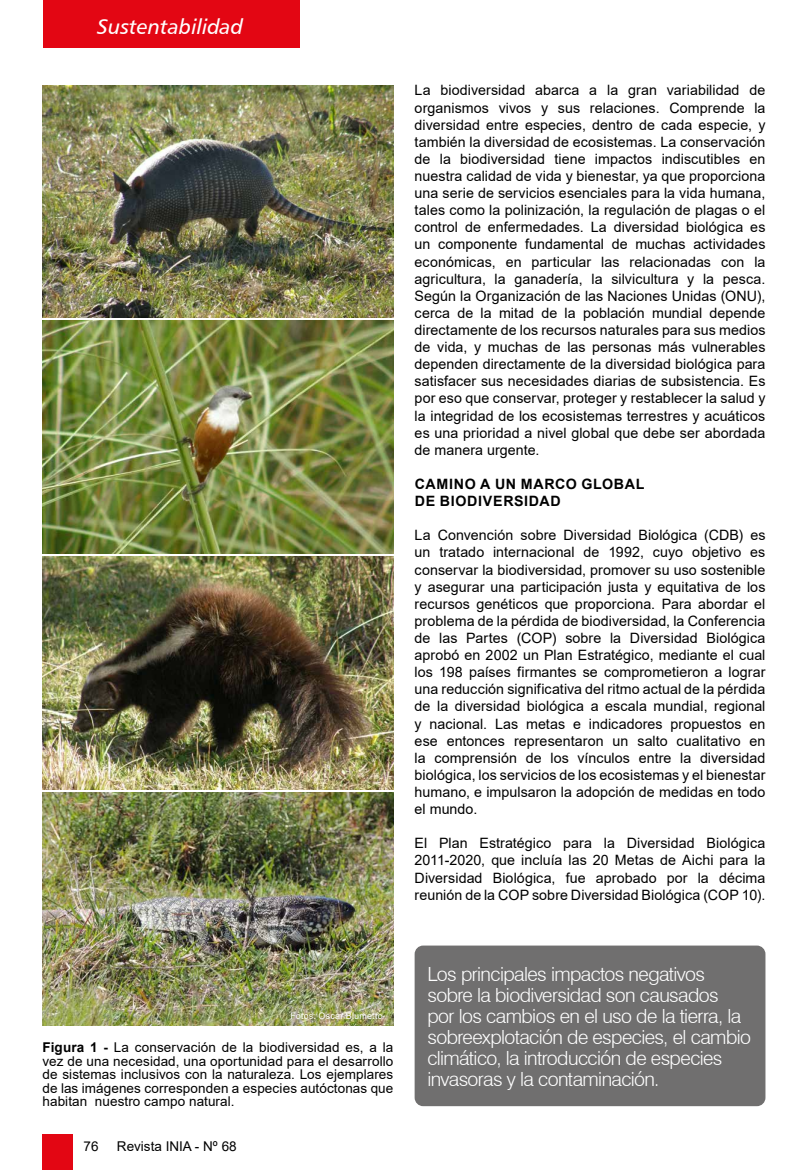
<style>
.page{position:relative;width:808px;height:1170px;background:#fff}
.page>*{position:absolute;margin:0;border:0;box-sizing:border-box;transform-origin:0 0}
.t1{font:21px "Humanist 777 BT Italic B";color:#fff}
.t2{font:300 19.5px/21px "Swiss 721 BT";letter-spacing:-.03em;color:#fff}
.t3{font:14.25px/17.1px "Arial";letter-spacing:.005em;color:#000;text-align:justify}
.t4{font:700 14.25px/17.1px "Arial";letter-spacing:.045em;color:#000}
.t5{font:13.5px/13.5px "Arial";letter-spacing:.005em;color:#000;text-align:justify}
.t6{font:9px "Arial";letter-spacing:.02em;color:#fff}
.s1{font-weight:700}
</style>
<div class="page">
<div style="left:43px;top:0;width:257px;height:47px;background:#e30613"></div>
<div style="left:43px;top:1134px;width:30px;height:35px;background:#e30613"></div>
<div style="left:415px;top:945px;width:350px;height:161px;background:#706f6f;border-radius:9px"></div>
<img style="left:43px;top:85px;width:350px;height:233px">
<img style="left:43px;top:556px;width:350px;height:233px">
<img style="left:43px;top:321px;width:350px;height:232px">
<img style="left:43px;top:792px;width:350px;height:233px">
<h1 class="t1" style="left:97px;top:13px;width:147px">Sustentabilidad</h1>
<p class="t3" style="left:415px;top:82px;width:352px">La biodiversidad abarca a la gran variabilidad de organismos vivos y sus relaciones. Comprende la diversidad entre especies, dentro de cada especie, y también la diversidad de ecosistemas. La conservación de la biodiversidad tiene impactos indiscutibles en nuestra calidad de vida y bienestar, ya que proporciona una serie de servicios esenciales para la vida humana, tales como la polinización, la regulación de plagas o el control de enfermedades. La diversidad biológica es un componente fundamental de muchas actividades económicas, en particular las relacionadas con la agricultura, la ganadería, la silvicultura y la pesca.<br>Según la Organización de las Naciones Unidas (ONU), cerca de la mitad de la población mundial depende directamente de los recursos naturales para sus medios de vida, y muchas de las personas más vulnerables dependen directamente de la diversidad biológica para satisfacer sus necesidades diarias de subsistencia. Es por eso que conservar, proteger y restablecer la salud y la integridad de los ecosistemas terrestres y acuáticos es una prioridad a nivel global que debe ser abordada de manera urgente.</p>
<p class="t4" style="left:415px;top:475px;width:231px">CAMINO A UN MARCO GLOBAL<br>DE BIODIVERSIDAD</p>
<p class="t3" style="left:415px;top:526px;width:352px">La Convención sobre Diversidad Biológica (CDB) es un tratado internacional de 1992, cuyo objetivo es conservar la biodiversidad, promover su uso sostenible y asegurar una participación justa y equitativa de los recursos genéticos que proporciona. Para abordar el problema de la pérdida de biodiversidad, la Conferencia de las Partes (COP) sobre la Diversidad Biológica aprobó en 2002 un Plan Estratégico, mediante el cual los 198 países firmantes se comprometieron a lograr una reducción significativa del ritmo actual de la pérdida de la diversidad biológica a escala mundial, regional y nacional. Las metas e indicadores propuestos en ese entonces representaron un salto cualitativo en la comprensión de los vínculos entre la diversidad biológica, los servicios de los ecosistemas y el bienestar humano, e impulsaron la adopción de medidas en todo el mundo.</p>
<p class="t3" style="left:415px;top:834px;width:352px">El Plan Estratégico para la Diversidad Biológica 2011-2020, que incluía las 20 Metas de Aichi para la Diversidad Biológica, fue aprobado por la décima reunión de la COP sobre Diversidad Biológica (COP 10).</p>
<p class="t6" style="left:290px;top:1009px;width:94px">Fotos: Oscar Blumetto</p>
<p class="t5" style="left:43px;top:1040px;width:352px"><span class="s1">Figura 1 -</span> La conservación de la biodiversidad es, a la vez de una necesidad, una oportunidad para el desarrollo de sistemas inclusivos con la naturaleza. Los ejemplares de las imágenes corresponden a especies autóctonas que habitan nuestro campo natural.</p>
<p class="t5" style="left:84px;top:1139px;width:17px">76</p>
<p class="t5" style="left:117px;top:1139px;width:121px">Revista INIA - Nº 68</p>
<h2 class="t2" style="left:427px;top:963px;width:325px">Los principales impactos negativos sobre la biodiversidad son causados<br>por los cambios en el uso de la tierra, la sobreexplotación de especies, el cambio climático, la introducción de especies invasoras y la contaminación.</h2>
</div>
